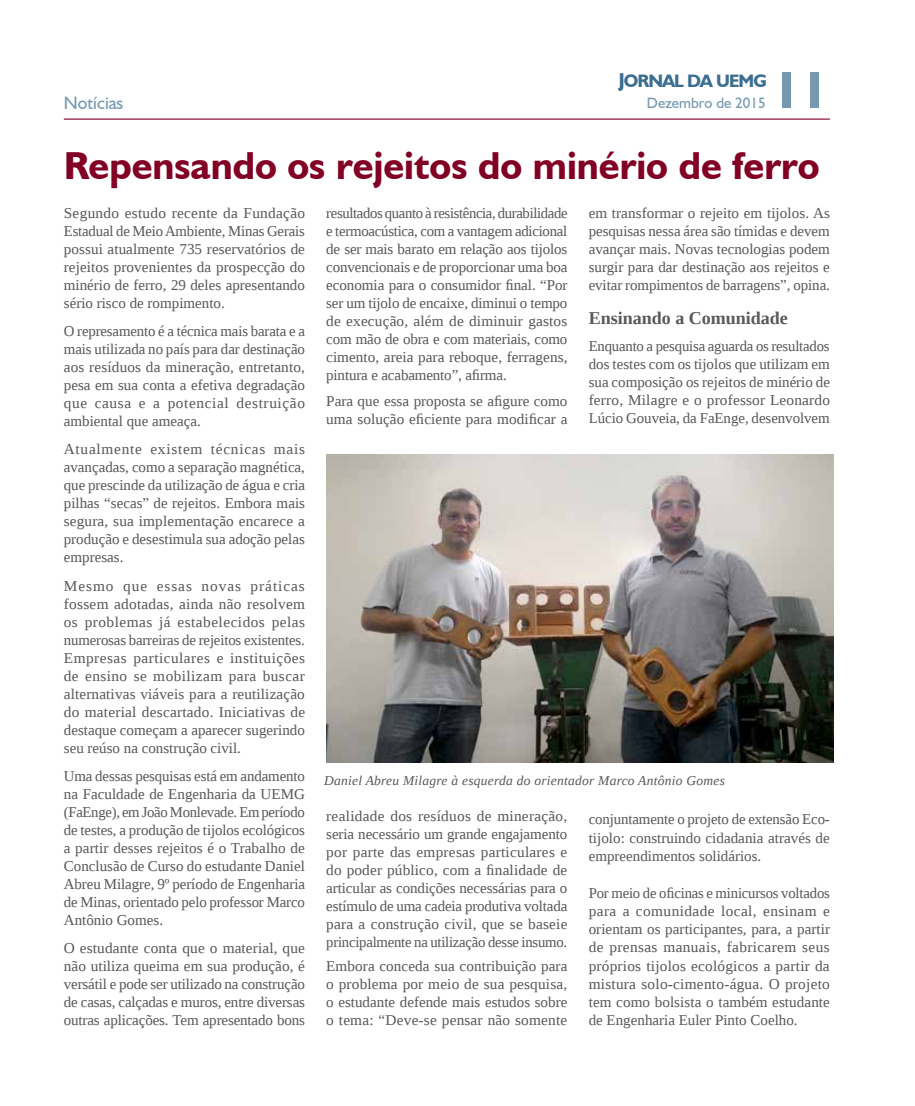
<style>
.page{position:relative;width:915px;height:1106px;background:#fff}
.page>*{position:absolute;margin:0;border:0;box-sizing:border-box;transform-origin:0 0}
.t1{font:700 52.5px "Humanist 521 BT";color:#7699b0}
.t2{font:700 39px "Humanist 521 BT";color:#820024}
.t3{font:700 18px "Liberation Serif";color:#58595b}
.t4{font:700 18px "Humanist 521 BT";letter-spacing:-.05em;color:#3b6e8f}
.t5{font:18px "Humanist 521 BT";color:#7699b0}
.t6{font:15px/18px "Liberation Serif";color:#58595b;text-align:justify}
.t7{font:15px "Humanist 521 BT";color:#7699b0}
.t8{font:italic 13.5px "Liberation Serif";letter-spacing:.02em;color:#58595b}
.s1{font-size:19.95px}
</style>
<div class="page">
<hr style="left:64px;top:118px;width:765px;height:2px;background:#820024">
<img style="left:326px;top:454px;width:506px;height:309px">
<p class="t4" style="left:618px;top:69px;width:150px"><span class="s1">J</span>ORNAL DA UEMG</p>
<p class="t5" style="left:64px;top:91px;width:61px">Notícias</p>
<p class="t7" style="left:646px;top:94px;width:120px">Dezembro de 2015</p>
<h1 class="t1" style="left:771px;top:58px;width:59px">11</h1>
<h2 class="t2" style="left:64px;top:141px;width:757px">Repensando os rejeitos do minério de ferro</h2>
<p class="t6" style="left:64px;top:204px;width:243px">Segundo estudo recente da Fundação Estadual de Meio Ambiente, Minas Gerais possui atualmente 735 reservatórios de rejeitos provenientes da prospecção do minério de ferro, 29 deles apresentando sério risco de rompimento.</p>
<p class="t6" style="left:64px;top:322px;width:243px">O represamento é a técnica mais barata e a mais utilizada no país para dar destinação aos resíduos da mineração, entretanto, pesa em sua conta a efetiva degradação que causa e a potencial destruição ambiental que ameaça.</p>
<p class="t6" style="left:64px;top:440px;width:243px">Atualmente existem técnicas mais avançadas, como a separação magnética, que prescinde da utilização de água e cria pilhas “secas” de rejeitos. Embora mais segura, sua implementação encarece a produção e desestimula sua adoção pelas empresas.</p>
<p class="t6" style="left:64px;top:576px;width:243px">Mesmo que essas novas práticas fossem adotadas, ainda não resolvem os problemas já estabelecidos pelas numerosas barreiras de rejeitos existentes.<br>Empresas particulares e instituições de ensino se mobilizam para buscar alternativas viáveis para a reutilização do material descartado. Iniciativas de destaque começam a aparecer sugerindo seu reúso na construção civil.</p>
<p class="t6" style="left:64px;top:766px;width:243px">Uma dessas pesquisas está em andamento na Faculdade de Engenharia da UEMG (FaEnge), em João Monlevade. Em período de testes, a produção de tijolos ecológicos a partir desses rejeitos é o Trabalho de Conclusão de Curso do estudante Daniel Abreu Milagre, 9º período de Engenharia de Minas, orientado pelo professor Marco Antônio Gomes.</p>
<p class="t6" style="left:64px;top:939px;width:242px">O estudante conta que o material, que não utiliza queima em sua produção, é versátil e pode ser utilizado na construção de casas, calçadas e muros, entre diversas outras aplicações. Tem apresentado bons</p>
<p class="t6" style="left:588px;top:204px;width:243px">em transformar o rejeito em tijolos. As pesquisas nessa área são tímidas e devem avançar mais. Novas tecnologias podem surgir para dar destinação aos rejeitos e evitar rompimentos de barragens”, opina.</p>
<p class="t3" style="left:588px;top:306px;width:201px">Ensinando a Comunidade</p>
<p class="t6" style="left:588px;top:336px;width:243px">Enquanto a pesquisa aguarda os resultados dos testes com os tijolos que utilizam em sua composição os rejeitos de minério de ferro, Milagre e o professor Leonardo Lúcio Gouveia, da FaEnge, desenvolvem</p>
<p class="t6" style="left:326px;top:204px;width:243px">resultados quanto à resistência, durabilidade e termoacústica, com a vantagem adicional de ser mais barato em relação aos tijolos convencionais e de proporcionar uma boa economia para o consumidor final. “Por ser um tijolo de encaixe, diminui o tempo de execução, além de diminuir gastos com mão de obra e com materiais, como cimento, areia para reboque, ferragens, pintura e acabamento”, afirma.</p>
<p class="t6" style="left:326px;top:392px;width:243px">Para que essa proposta se afigure como uma solução eficiente para modificar a</p>
<p class="t8" style="left:324px;top:771px;width:402px">Daniel Abreu Milagre à esquerda do orientador Marco Antônio Gomes</p>
<p class="t6" style="left:326px;top:806px;width:243px">realidade dos resíduos de mineração, seria necessário um grande engajamento por parte das empresas particulares e do poder público, com a finalidade de articular as condições necessárias para o estímulo de uma cadeia produtiva voltada para a construção civil, que se baseie principalmente na utilização desse insumo.</p>
<p class="t6" style="left:326px;top:957px;width:242px">Embora conceda sua contribuição para o problema por meio de sua pesquisa, o estudante defende mais estudos sobre o tema: “Deve-se pensar não somente</p>
<p class="t6" style="left:588px;top:810px;width:242px">conjuntamente o projeto de extensão Eco&shy;tijolo: construindo cidadania através de empreendimentos solidários.</p>
<p class="t6" style="left:588px;top:883px;width:243px">Por meio de oficinas e minicursos voltados para a comunidade local, ensinam e orientam os participantes, para, a partir de prensas manuais, fabricarem seus próprios tijolos ecológicos a partir da mistura solo-cimento-água. O projeto tem como bolsista o também estudante de Engenharia Euler Pinto Coelho.</p>
</div>
